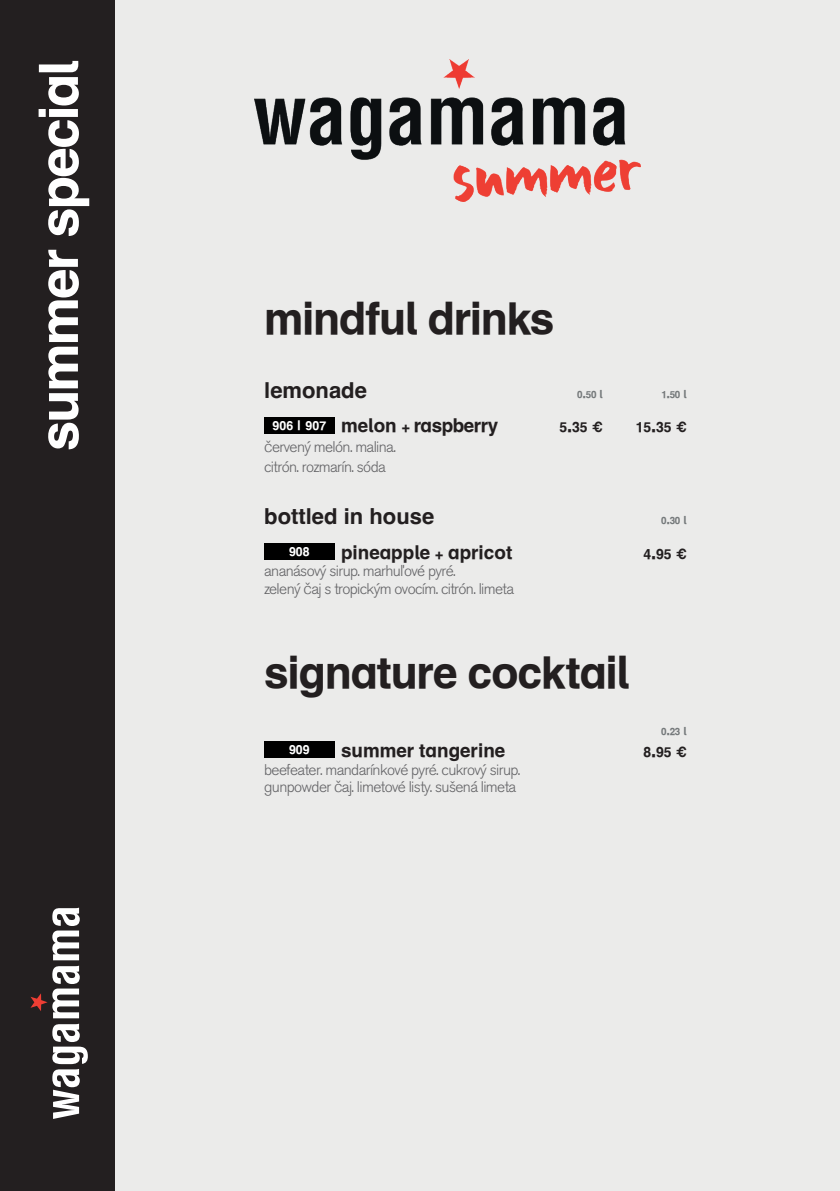
<style>
.page{position:relative;width:840px;height:1191px;background:#fff}
.page>*{position:absolute;margin:0;border:0;box-sizing:border-box;transform-origin:0 0}
.t1{font:700 54.2px "Wagamama";letter-spacing:-.04em;color:#fff}
.t2{font:700 44px "Wagamama";letter-spacing:-.025em;color:#231f20}
.t3{font:700 22px "Helvetica";color:#231f20}
.t4{font:700 18.8px "Wagamama";color:#231f20}
.t5{font:700 18.8px "Wagamama";letter-spacing:-.025em;color:#231f20}
.t6{font:700 16.4px "Wagamama";color:#fff}
.t7{font:300 15.4px/17.6px "Akzidenz Grotesk BQ";letter-spacing:-.04em;color:#636366}
.t8{font:700 13.2px "Wagamama";letter-spacing:-.02em;color:#75797b}
.s1{font-size:11px}
.s2{font-size:16.4px;color:#fff}
.s3{font-size:13.2px;color:#fff}
.s4{font-family:"Helvetica";font-size:14.4px}
.s5{font-family:"Helvetica"}
</style>
<div class="page">
<div style="left:0;top:0;width:839px;height:1191px;background:#ebebea"></div>
<div style="left:0;top:0;width:114px;height:1191px;background:#231f20"></div>
<img style="left:255px;top:59px;width:385px;height:142px">
<svg style="left:30px;top:907px;width:58px;height:212px"></svg>
<div style="left:264px;top:417px;width:71px;height:16px;background:#000"></div>
<div style="left:264px;top:544px;width:71px;height:16px;background:#000"></div>
<div style="left:264px;top:742px;width:71px;height:16px;background:#000"></div>
<h1 class="t1" style="left:26px;top:451px;width:393px;rotate:-90deg">summer special</h1>
<h2 class="t2" style="left:264px;top:292px;width:292px">mindful drinks</h2>
<h3 class="t3" style="left:264px;top:377px;width:104px">lemonade</h3>
<p class="t8" style="left:577px;top:385px;width:27px">0.50 <span class="s1">l</span></p>
<p class="t8" style="left:661px;top:385px;width:27px">1.50 <span class="s1">l</span></p>
<p class="t5" style="left:272px;top:414px;width:227px"><span class="s2">906</span> <span class="s3">|</span> <span class="s2">907</span> melon + raspberry</p>
<p class="t4" style="left:559px;top:414px;width:45px">5.35 <span class="s4">€</span></p>
<p class="t4" style="left:635px;top:414px;width:52px">15.35 <span class="s4">€</span></p>
<p class="t7" style="left:264px;top:437px;width:133px;line-height:19.8px"><span class="s5">č</span>ervený melón. malina. citrón. rozmarín. sóda</p>
<h3 class="t3" style="left:264px;top:503px;width:171px">bottled in house</h3>
<p class="t8" style="left:660px;top:512px;width:27px">0.30 <span class="s1">l</span></p>
<p class="t6" style="left:289px;top:541px;width:22px">908</p>
<p class="t4" style="left:341px;top:541px;width:173px">pineapple + apricot</p>
<p class="t4" style="left:643px;top:541px;width:45px">4.95 <span class="s4">€</span></p>
<p class="t7" style="left:264px;top:562px;width:251px">ananásový sirup. marhu<span class="s5">ľ</span>ové pyré.<br>zelený <span class="s5">č</span>aj s tropickým ovocím. citrón. limeta</p>
<h2 class="t2" style="left:264px;top:646px;width:367px">signature cocktail</h2>
<p class="t8" style="left:660px;top:722px;width:27px">0.23 <span class="s1">l</span></p>
<p class="t6" style="left:289px;top:739px;width:22px">909</p>
<p class="t4" style="left:341px;top:739px;width:166px">summer tangerine</p>
<p class="t4" style="left:643px;top:739px;width:45px">8.95 <span class="s4">€</span></p>
<p class="t7" style="left:264px;top:760px;width:257px">beefeater. mandarínkové pyré. cukrový sirup. gunpowder <span class="s5">č</span>aj. limetové listy. sušená limeta</p>
</div>
